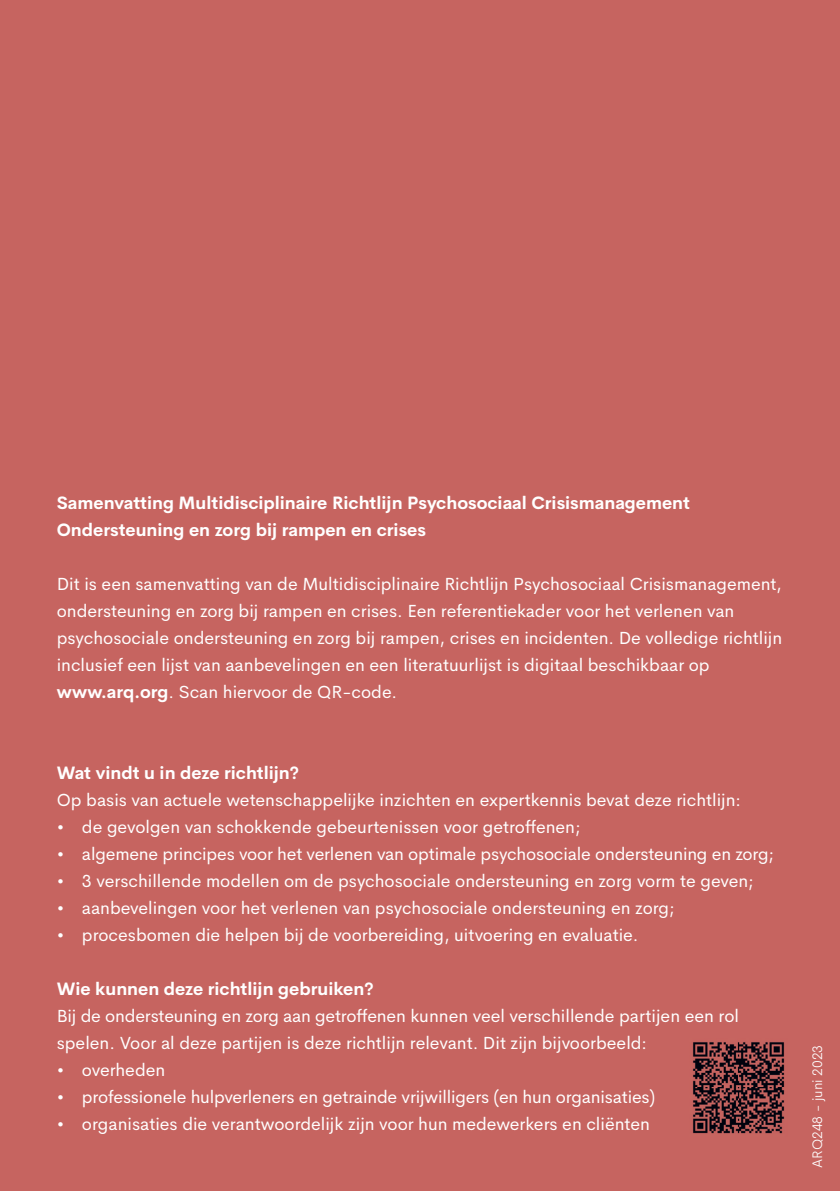
<style>
.page{position:relative;width:840px;height:1191px;background:#fff}
.page>*{position:absolute;margin:0;border:0;box-sizing:border-box;transform-origin:0 0}
.t1{font:17.6px/27px "Cerebri Sans";color:#fff}
.t2{font:700 17.6px/27px "Cerebri Sans";color:#fff}
.t3{font:300 14px "Cerebri Sans";color:#fff}
.s1{font-weight:700}
</style>
<div class="page">
<div style="left:0;top:0;width:839px;height:1191px;background:#c66460"></div>
<img style="left:693px;top:1042px;width:92px;height:92px">
<p class="t2" style="left:57px;top:487px;width:634px">Samenvatting Multidisciplinaire Richtlijn Psychosociaal Crisismanagement<br>Ondersteuning en zorg bij rampen en crises</p>
<p class="t1" style="left:57px;top:568px;width:726px">Dit is een samenvatting van de Multidisciplinaire Richtlijn Psychosociaal Crisismanagement, ondersteuning en zorg bij rampen en crises. Een referentiekader voor het verlenen van psychosociale ondersteuning en zorg bij rampen, crises en incidenten. De volledige richtlijn inclusief een lijst van aanbevelingen en een literatuurlijst is digitaal beschikbaar op <span class="s1">www.arq.org</span>. Scan hiervoor de QR-code.</p>
<p class="t2" style="left:57px;top:757px;width:244px">Wat vindt u in deze richtlijn?</p>
<p class="t1" style="left:57px;top:784px;width:685px">Op basis van actuele wetenschappelijke inzichten en expertkennis bevat deze richtlijn:</p>
<p class="t1" style="left:57px;top:811px;width:525px">• de gevolgen van schokkende gebeurtenissen voor getroffenen;</p>
<p class="t1" style="left:57px;top:838px;width:718px">• algemene principes voor het verlenen van optimale psychosociale ondersteuning en zorg;</p>
<p class="t1" style="left:57px;top:865px;width:698px">• 3 verschillende modellen om de psychosociale ondersteuning en zorg vorm te geven;</p>
<p class="t1" style="left:57px;top:892px;width:619px">• aanbevelingen voor het verlenen van psychosociale ondersteuning en zorg;</p>
<p class="t1" style="left:57px;top:919px;width:582px">• procesbomen die helpen bij de voorbereiding, uitvoering en evaluatie.</p>
<p class="t2" style="left:57px;top:973px;width:318px">Wie kunnen deze richtlijn gebruiken?</p>
<p class="t1" style="left:57px;top:1000px;width:683px">Bij de ondersteuning en zorg aan getroffenen kunnen veel verschillende partijen een rol spelen. Voor al deze partijen is deze richtlijn relevant. Dit zijn bijvoorbeeld:</p>
<p class="t1" style="left:57px;top:1054px;width:110px">• overheden</p>
<p class="t1" style="left:57px;top:1081px;width:599px">• professionele hulpverleners en getrainde vrijwilligers (en hun organisaties)</p>
<p class="t1" style="left:57px;top:1108px;width:594px">• organisaties die verantwoordelijk zijn voor hun medewerkers en cliënten</p>
<p class="t3" style="left:805px;top:1167px;width:124px;rotate:-90deg">ARQ248 - juni 2023</p>
</div>
